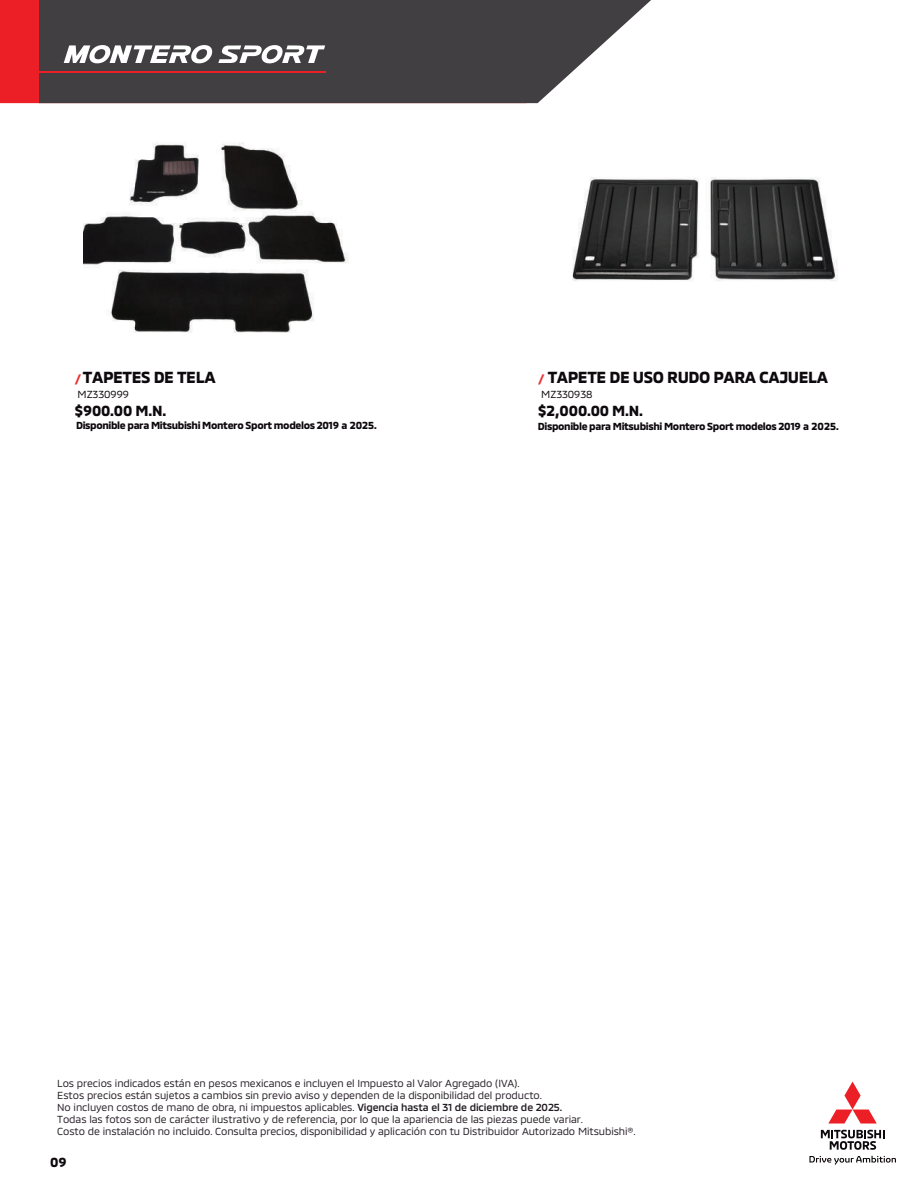
<style>
.page{position:relative;width:918px;height:1188px;background:#fff}
.page>*{position:absolute;margin:0;border:0;box-sizing:border-box;transform-origin:0 0}
.t1{font:700 16.5px "MMC";letter-spacing:-.025em;color:#0e090d}
.t2{font:700 15px "MMC";letter-spacing:-.015em;color:#0e090d}
.t3{font:700 13.5px "MMC";color:#0e090d}
.t4{font:10.5px/12px "MMC";letter-spacing:-.01em;color:#231c23}
.t5{font:700 10.5px "MMC";letter-spacing:-.035em;color:#0e090d}
.t6{font:10.5px "MMC";color:#0e090d}
.s1{font-size:12px;color:#ea3233}
.s2{font-weight:500}
</style>
<div class="page">
<div style="left:0;top:0;width:39px;height:103px;background:#ed1f26"></div>
<svg style="left:39px;top:0;width:612px;height:103px;background:#545254"></svg>
<hr style="left:0;top:71px;width:325px;height:2px;background:#ed1f26">
<svg style="left:64px;top:45px;width:261px;height:18px"></svg>
<img style="left:83px;top:142px;width:265px;height:191px">
<img style="left:572px;top:177px;width:266px;height:104px">
<svg style="left:821px;top:1130px;width:63px;height:20px"></svg>
<svg style="left:828px;top:1082px;width:49px;height:42px"></svg>
<svg style="left:809px;top:1156px;width:87px;height:9px"></svg>
<h1 class="t1" style="left:75px;top:364px;width:142px"><span class="s1">/</span> TAPETES DE TELA</h1>
<p class="t6" style="left:78px;top:385px;width:53px">MZ330999</p>
<h2 class="t2" style="left:75px;top:399px;width:93px">$900.00 M.N.</h2>
<p class="t5" style="left:76px;top:417px;width:303px">Disponible para Mitsubishi Montero Sport modelos 2019 a 2025.</p>
<p class="t5" style="left:538px;top:418px;width:303px">Disponible para Mitsubishi Montero Sport modelos 2019 a 2025.</p>
<h1 class="t1" style="left:538px;top:364px;width:291px"><span class="s1">/</span> TAPETE DE USO RUDO PARA CAJUELA</h1>
<p class="t6" style="left:541px;top:385px;width:53px">MZ330938</p>
<h2 class="t2" style="left:538px;top:399px;width:106px">$2,000.00 M.N.</h2>
<p class="t4" style="left:57px;top:1076px;width:580px">Los precios indicados están en pesos mexicanos e incluyen el Impuesto al Valor Agregado (IVA).<br>Estos precios están sujetos a cambios sin previo aviso y dependen de la disponibilidad del producto.<br>No incluyen costos de mano de obra, ni impuestos aplicables. <span class="s2">Vigencia hasta el 31 de diciembre de 2025.<br></span>Todas las fotos son de carácter ilustrativo y de referencia, por lo que la apariencia de las piezas puede variar.<br>Costo de instalación no incluido. Consulta precios, disponibilidad y aplicación con tu Distribuidor Autorizado Mitsubishi®.</p>
<p class="t3" style="left:50px;top:1151px;width:18px">09</p>
</div>
